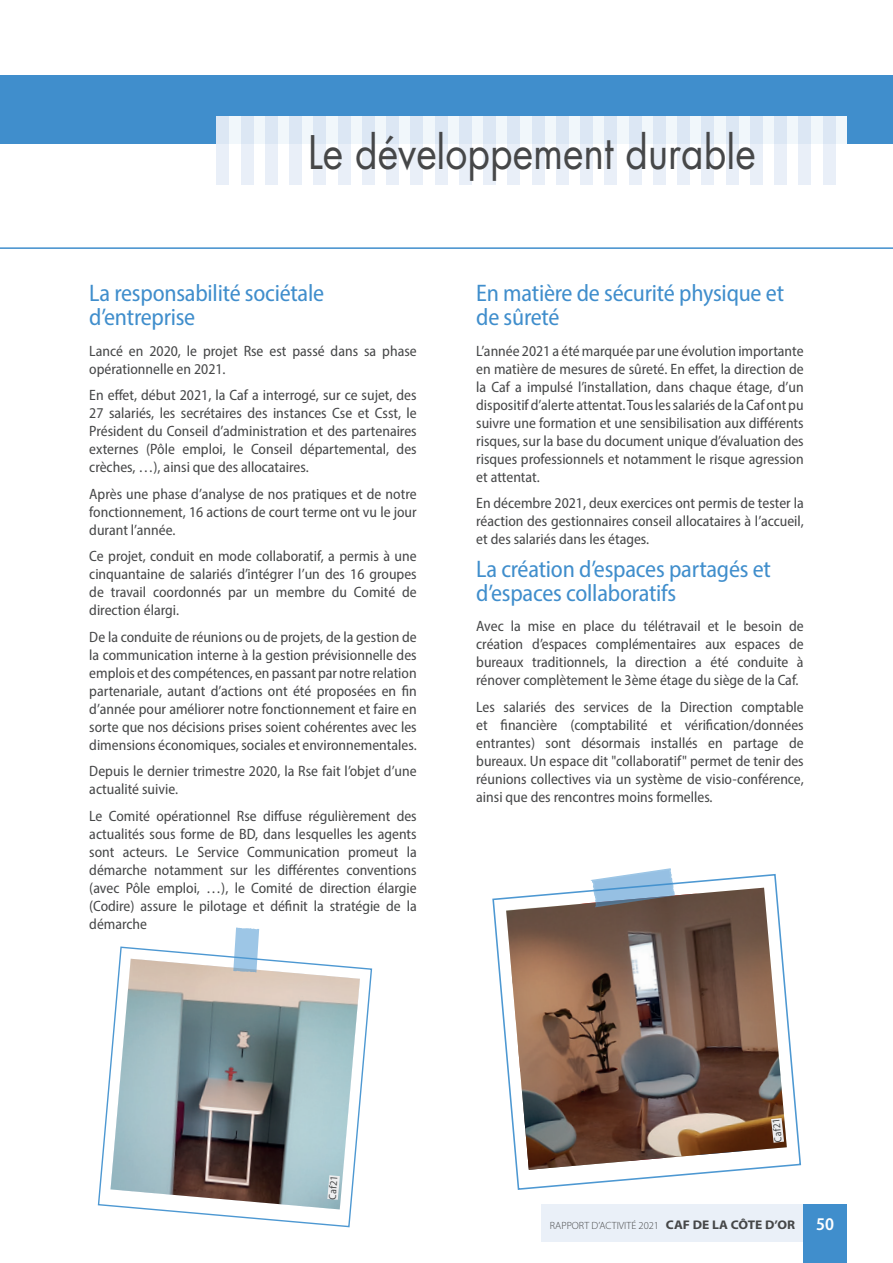
<style>
.page{position:relative;width:893px;height:1263px;background:#fff}
.page>*{position:absolute;margin:0;border:0;box-sizing:border-box;transform-origin:0 0}
.t1{font:45px "Futura Std";color:#464748;scale:.87 1}
.t2{font:semi-condensed 24px/24px "Myriad Pro";letter-spacing:-.01em;color:#408ecc}
.t3{font:semi-condensed 15px/18px "Myriad Pro";color:#464748;text-align:justify}
.t4{font:300 10.5px "Myriad Pro";color:#464748}
.t5{font:semi-condensed 10.5px "Myriad Pro";color:#464748}
.s1{font-weight:700;font-size:12.6px}
.s2{font-weight:600;font-stretch:semi-condensed;font-size:18px;color:#fff}
</style>
<div class="page">
<div style="left:0;top:75px;width:893px;height:69px;background:#408ecc"></div>
<svg style="left:229px;top:116px;width:618px;height:68px"></svg>
<svg style="left:217px;top:116px;width:12px;height:68px"></svg>
<svg style="left:241px;top:116px;width:12px;height:68px"></svg>
<svg style="left:265px;top:116px;width:12px;height:68px"></svg>
<svg style="left:289px;top:116px;width:13px;height:68px"></svg>
<svg style="left:314px;top:116px;width:12px;height:68px"></svg>
<svg style="left:338px;top:116px;width:12px;height:68px"></svg>
<svg style="left:362px;top:116px;width:12px;height:68px"></svg>
<svg style="left:386px;top:116px;width:13px;height:68px"></svg>
<svg style="left:411px;top:116px;width:12px;height:68px"></svg>
<svg style="left:435px;top:116px;width:12px;height:68px"></svg>
<svg style="left:459px;top:116px;width:12px;height:68px"></svg>
<svg style="left:483px;top:116px;width:13px;height:68px"></svg>
<svg style="left:508px;top:116px;width:12px;height:68px"></svg>
<svg style="left:532px;top:116px;width:12px;height:68px"></svg>
<svg style="left:556px;top:116px;width:12px;height:68px"></svg>
<svg style="left:580px;top:116px;width:13px;height:68px"></svg>
<svg style="left:605px;top:116px;width:12px;height:68px"></svg>
<svg style="left:629px;top:116px;width:12px;height:68px"></svg>
<svg style="left:653px;top:116px;width:12px;height:68px"></svg>
<svg style="left:678px;top:116px;width:12px;height:68px"></svg>
<svg style="left:702px;top:116px;width:12px;height:68px"></svg>
<svg style="left:726px;top:116px;width:12px;height:68px"></svg>
<svg style="left:750px;top:116px;width:12px;height:68px"></svg>
<svg style="left:775px;top:116px;width:12px;height:68px"></svg>
<svg style="left:799px;top:116px;width:12px;height:68px"></svg>
<svg style="left:823px;top:116px;width:12px;height:68px"></svg>
<hr style="left:0;top:247px;width:893px;height:2px;background:#408ecc">
<div style="left:541px;top:1205px;width:263px;height:37px;background:#eaf0f8"></div>
<div style="left:803px;top:1205px;width:44px;height:58px;background:#408ecc"></div>
<svg style="left:492px;top:874px;width:310px;height:316px"></svg>
<img style="left:506px;top:888px;width:281px;height:282px">
<svg style="left:590px;top:868px;width:85px;height:39px"></svg>
<svg style="left:97px;top:967px;width:276px;height:261px"></svg>
<svg style="left:765px;top:1107px;width:25px;height:47px"></svg>
<svg style="left:111px;top:927px;width:249px;height:284px"></svg>
<h1 class="t1" style="left:308px;top:123px;width:516px">Le développement durable</h1>
<h2 class="t2" style="left:89px;top:280px;width:236px">La responsabilité sociétale d’entreprise</h2>
<p class="t3" style="left:89px;top:341px;width:329px">Lancé en 2020, le projet Rse est passé dans sa phase opérationnelle en 2021.</p>
<p class="t3" style="left:89px;top:386px;width:329px">En effet, début 2021, la Caf a interrogé, sur ce sujet, des 27 salariés, les secrétaires des instances Cse et Csst, le Président du Conseil d’administration et des partenaires externes (Pôle emploi, le Conseil départemental, des crèches, …), ainsi que des allocataires.</p>
<p class="t3" style="left:89px;top:484px;width:329px">Après une phase d’analyse de nos pratiques et de notre fonctionnement, 16 actions de court terme ont vu le jour durant l’année.</p>
<p class="t3" style="left:89px;top:547px;width:329px">Ce projet, conduit en mode collaboratif, a permis à une cinquantaine de salariés d’intégrer l’un des 16 groupes de travail coordonnés par un membre du Comité de direction élargi.</p>
<p class="t3" style="left:89px;top:627px;width:329px">De la conduite de réunions ou de projets, de la gestion de la communication interne à la gestion prévisionnelle des emplois et des compétences, en passant par notre relation partenariale, autant d’actions ont été proposées en fin d’année pour améliorer notre fonctionnement et faire en sorte que nos décisions prises soient cohérentes avec les dimensions économiques, sociales et environnementales.</p>
<p class="t3" style="left:89px;top:762px;width:329px">Depuis le dernier trimestre 2020, la Rse fait l’objet d’une actualité suivie.</p>
<p class="t3" style="left:89px;top:806px;width:329px">Le Comité opérationnel Rse diffuse régulièrement des actualités sous forme de BD, dans lesquelles les agents sont acteurs. Le Service Communication promeut la démarche notamment sur les différentes conventions (avec Pôle emploi, …), le Comité de direction élargie (Codire) assure le pilotage et définit la stratégie de la démarche</p>
<h2 class="t2" style="left:476px;top:280px;width:309px">En matière de sécurité physique et de sûreté</h2>
<p class="t3" style="left:476px;top:341px;width:329px">L’année 2021 a été marquée par une évolution importante en matière de mesures de sûreté. En effet, la direction de la Caf a impulsé l’installation, dans chaque étage, d’un dispositif d’alerte attentat. Tous les salariés de la Caf ont pu suivre une formation et une sensibilisation aux différents risques, sur la base du document unique d’évaluation des risques professionnels et notamment le risque agression et attentat.</p>
<p class="t3" style="left:476px;top:494px;width:329px">En décembre 2021, deux exercices ont permis de tester la réaction des gestionnaires conseil allocataires à l’accueil, et des salariés dans les étages.</p>
<h2 class="t2" style="left:476px;top:556px;width:296px">La création d’espaces partagés et d’espaces collaboratifs</h2>
<p class="t3" style="left:476px;top:617px;width:329px">Avec la mise en place du télétravail et le besoin de création d’espaces complémentaires aux espaces de bureaux traditionnels, la direction a été conduite à rénover complètement le 3ème étage du siège de la Caf.</p>
<p class="t3" style="left:476px;top:698px;width:329px">Les salariés des services de la Direction comptable et financière (comptabilité et vérification/données entrantes) sont désormais installés en partage de bureaux. Un espace dit "collaboratif" permet de tenir des réunions collectives via un système de visio-conférence, ainsi que des rencontres moins formelles.</p>
<p class="t5" style="left:326px;top:1199px;width:25px;rotate:-85deg">Caf21</p>
<p class="t5" style="left:772px;top:1143px;width:25px;rotate:-96deg">Caf21</p>
<p class="t4" style="left:550px;top:1219px;width:286px">RAPPORT D’ACTIVITÉ 2021 <span class="s1">CAF DE LA CÔTE D’OR</span> <span class="s2">50</span></p>
</div>
